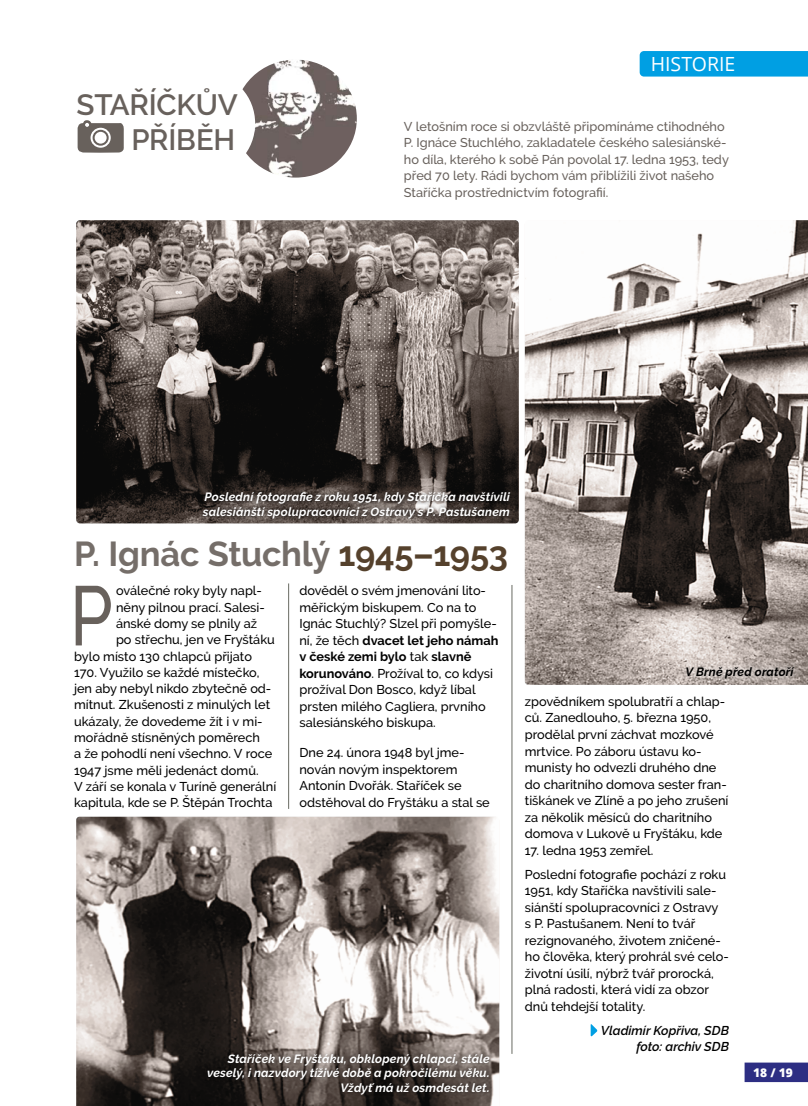
<style>
.page{position:relative;width:808px;height:1106px;background:#fff}
.page>*{position:absolute;margin:0;border:0;box-sizing:border-box;transform-origin:0 0}
.t1{font:500 84px "Raleway";color:#68615c;scale:.82 1}
.t2{font:700 34.5px "Raleway";letter-spacing:-.01em;color:#756e69}
.t3{font:600 29.25px/35.2px "Raleway";letter-spacing:-.005em;color:#68615c;text-align:right}
.t4{font:19.5px "Open Sans";letter-spacing:-.005em;color:#fff}
.t5{font:500 12.75px/16.5px "Raleway";color:#000}
.t6{font:500 12.75px/16.5px "Raleway";color:#68615c}
.t7{font:italic 600 12.75px/16.5px "Raleway";color:#000;text-align:right}
.t8{font:italic 700 12px/14.4px "Raleway";letter-spacing:.015em;color:#fff}
.t9{font:italic 700 12px "Raleway";letter-spacing:.01em;color:#000}
.t10{font:800 12px "Open Sans";color:#fff}
.s1{color:#55412c}
.s2{font-weight:700}
</style>
<div class="page">
<svg style="left:640px;top:51px;width:168px;height:26px;background:#04a0e3"></svg>
<img style="left:242px;top:60px;width:115px;height:118px">
<div style="left:165px;top:74px;width:90px;height:98px;background:#fff;border-radius:50%"></div>
<div style="left:744px;top:1062px;width:64px;height:20px;background:#2d2e83"></div>
<hr style="left:512px;top:585px;width:1px;height:468px;background:#686b62">
<hr style="left:288px;top:583px;width:1px;height:226px;background:#686b62">
<svg style="left:591px;top:1024px;width:6px;height:12px"></svg>
<svg style="left:78px;top:120px;width:46px;height:33px"></svg>
<svg style="left:91px;top:128px;width:20px;height:20px"></svg>
<div style="left:93px;top:130px;width:16px;height:16px;border:2px solid #68615c;border-radius:50%"></div>
<svg style="left:76px;top:220px;width:443px;height:303px;background:#59524e"></svg>
<svg style="left:525px;top:220px;width:283px;height:465px"></svg>
<svg style="left:76px;top:816px;width:423px;height:290px;background:#8b837f"></svg>
<div style="left:198px;top:488px;width:316px;height:35px;background:#000;opacity:.8"></div>
<div style="left:678px;top:658px;width:125px;height:30px;background:#fff;opacity:.85"></div>
<div style="left:203px;top:1049px;width:291px;height:50px;background:#000;opacity:.5"></div>
<h3 class="t3" style="left:77px;top:87px;width:163px">STAŘÍČKŮV<br>PŘÍBĚH</h3>
<h3 class="t4" style="left:651px;top:50px;width:86px">HISTORIE</h3>
<p class="t6" style="left:404px;top:118px;width:326px">V letošním roce si obzvláště připomínáme ctihodného P. Ignáce Stuchlého, zakladatele českého salesiánské&shy;ho díla, kterého k sobě Pán povolal 17. ledna 1953, tedy před 70 lety. Rádi bychom vám přiblížili život našeho Staříčka prostřednictvím fotografií.</p>
<p class="t8" style="left:203px;top:490px;width:309px">Poslední fotografie z roku 1951, kdy Staříčka navštívili salesiánští spolupracovníci z Ostravy s P. Pastušanem</p>
<h2 class="t2" style="left:74px;top:533px;width:435px">P. Ignác Stuchlý <span class="s1">1945–1953</span></h2>
<p class="t5" style="left:116px;top:582px;width:147px">oválečné roky byly napl-</p>
<p class="t5" style="left:116px;top:599px;width:150px">něny pilnou prací. Salesi-</p>
<p class="t5" style="left:116px;top:615px;width:143px">ánské domy se plnily až</p>
<p class="t5" style="left:116px;top:631px;width:160px">po střechu, jen ve Fryštáku</p>
<p class="t5" style="left:74px;top:648px;width:179px">bylo místo 130 chlapců přijato</p>
<p class="t5" style="left:74px;top:664px;width:187px">170. Využilo se každé místečko,</p>
<p class="t5" style="left:74px;top:680px;width:199px">jen aby nebyl nikdo zbytečně od-</p>
<p class="t5" style="left:74px;top:696px;width:198px">mítnut. Zkušenosti z minulých let</p>
<p class="t5" style="left:74px;top:713px;width:190px">ukázaly, že dovedeme žít i v mi-</p>
<p class="t5" style="left:74px;top:729px;width:187px">mořádně stísněných poměrech</p>
<p class="t5" style="left:74px;top:745px;width:200px">a že pohodlí není všechno. V roce</p>
<p class="t5" style="left:74px;top:761px;width:186px">1947 jsme měli jedenáct domů.</p>
<p class="t5" style="left:74px;top:778px;width:204px">V září se konala v Turíně generální</p>
<p class="t5" style="left:74px;top:794px;width:200px">kapitula, kde se P. Štěpán Trochta</p>
<h1 class="t1" style="left:70px;top:566px;width:54px">P</h1>
<p class="t5" style="left:299px;top:582px;width:201px">dověděl o svém jmenování lito&shy;měřickým biskupem. Co na to<br>Ignác Stuchlý? Slzel při pomyšle&shy;ní, že těch <span class="s2">dvacet let jeho námah v české zemi bylo</span> tak <span class="s2">slavně korunováno</span>. Prožíval to, co kdysi prožíval Don Bosco, když líbal prsten milého Cagliera, prvního salesiánského biskupa.</p>
<p class="t5" style="left:299px;top:744px;width:192px">Dne 24. února 1948 byl jme&shy;nován novým inspektorem<br>Antonín Dvořák. Staříček se odstěhoval do Fryštáku a stal se</p>
<p class="t8" style="left:207px;top:1051px;width:284px;text-align:right">Staříček ve Fryštáku, obklopený chlapci, stále veselý, i nazvdory tíživé době a pokročilému věku.<br>Vždyť má už osmdesát let.</p>
<p class="t9" style="left:685px;top:665px;width:110px">V Brně před oratoří</p>
<p class="t5" style="left:525px;top:693px;width:205px">zpovědníkem spolubratří a chlap&shy;ců. Zanedlouho, 5. března 1950, prodělal první záchvat mozkové mrtvice. Po záboru ústavu ko&shy;munisty ho odvezli druhého dne do charitního domova sester fran&shy;tiškánek ve Zlíně a po jeho zrušení za několik měsíců do charitního domova v Lukově u Fryštáku, kde</p>
<p class="t5" style="left:525px;top:838px;width:203px;line-height:24px">17. ledna 1953 zemřel.<br>Poslední fotografie pochází z roku</p>
<p class="t5" style="left:525px;top:882px;width:206px">1951, kdy Staříčka navštívili sale&shy;siánští spolupracovníci z Ostravy<br>s P. Pastušanem. Není to tvář rezignovaného, životem zničené&shy;ho člověka, který prohrál své celo&shy;životní úsilí, nýbrž tvář prorocká, plná radosti, která vidí za obzor dnů tehdejší totality.</p>
<p class="t7" style="left:601px;top:1022px;width:129px">Vladimír Kopřiva, SDB foto: archiv SDB</p>
<p class="t10" style="left:753px;top:1063px;width:41px">18 / 19</p>
</div>
